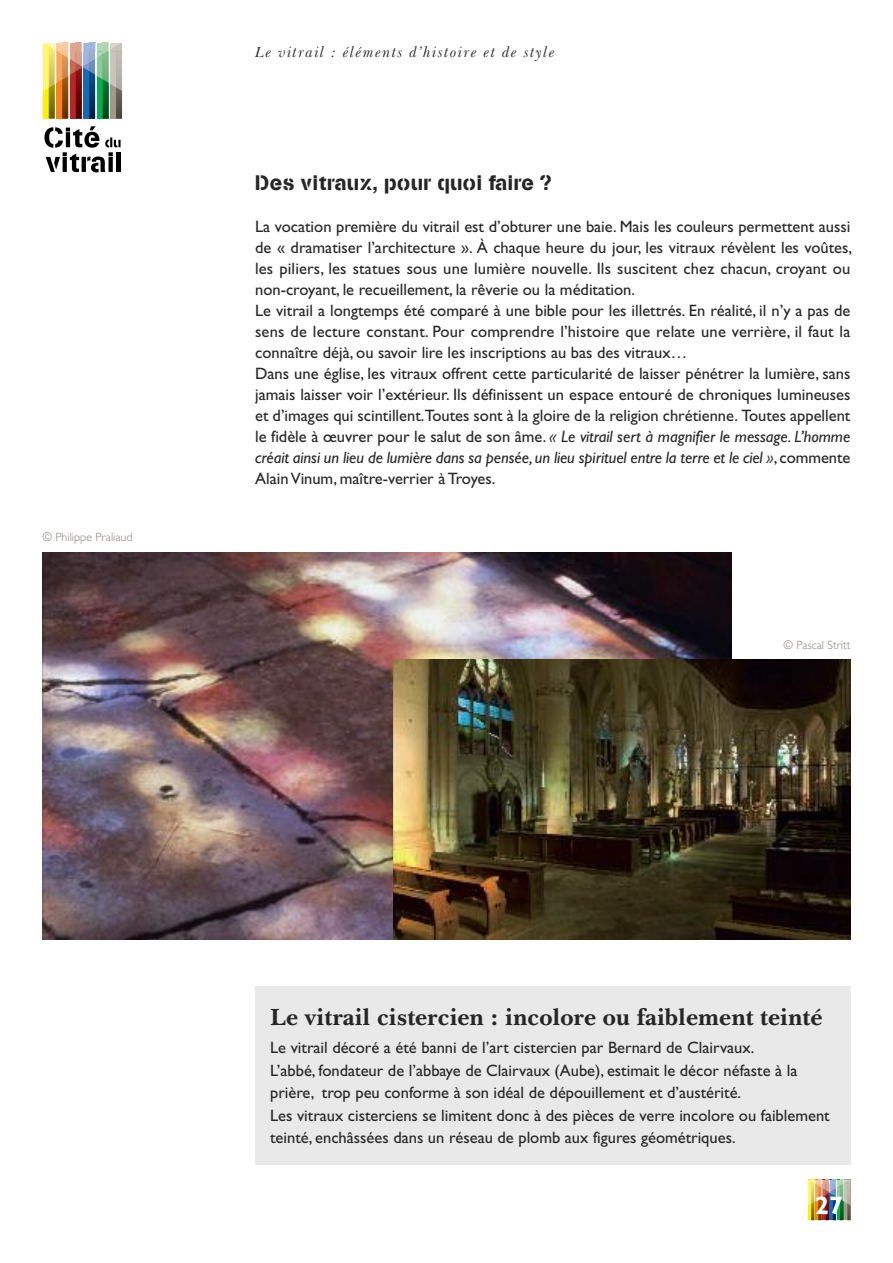
<style>
.page{position:relative;width:893px;height:1263px;background:#fff}
.page>*{position:absolute;margin:0;border:0;box-sizing:border-box;transform-origin:0 0}
.t1{font:700 24px "Baskerville BT";color:#272627}
.t2{font:21px "Stencilia A";color:#272627}
.t3{font:16.5px/21px "Gill Sans";color:#272627}
.t4{font:italic 15px "Baskerville BT";letter-spacing:.1em;color:#272627}
.t5{font:300 12px "Gill Sans";color:#88847c}
.s1{font-style:italic}
</style>
<div class="page">
<img style="left:43px;top:553px;width:688px;height:387px">
<div style="left:844px;top:1180px;width:6px;height:40px;background:#a1988a"></div>
<div style="left:837px;top:1180px;width:6px;height:40px;background:#08ae4c"></div>
<div style="left:830px;top:1180px;width:6px;height:40px;background:#136ab5"></div>
<svg style="left:822px;top:1215px;width:4px;height:5px"></svg>
<div style="left:815px;top:1180px;width:6px;height:40px;background:#f58220"></div>
<div style="left:808px;top:1180px;width:6px;height:40px;background:#fff101"></div>
<img style="left:826px;top:1215px;width:3px;height:5px">
<img style="left:818px;top:1215px;width:3px;height:5px">
<img style="left:811px;top:1215px;width:3px;height:5px">
<img style="left:840px;top:1215px;width:3px;height:5px">
<img style="left:833px;top:1215px;width:3px;height:5px">
<img style="left:847px;top:1215px;width:3px;height:5px">
<div style="left:255px;top:986px;width:595px;height:179px;background:#e9e9e9"></div>
<div style="left:110px;top:43px;width:12px;height:75px;background:#a1988a"></div>
<svg style="left:97px;top:91px;width:6px;height:27px"></svg>
<div style="left:83px;top:43px;width:12px;height:75px;background:#136ab5"></div>
<svg style="left:70px;top:91px;width:6px;height:27px"></svg>
<div style="left:56px;top:43px;width:12px;height:75px;background:#f58220"></div>
<svg style="left:43px;top:91px;width:6px;height:27px"></svg>
<svg style="left:44px;top:126px;width:77px;height:46px"></svg>
<hr style="left:116px;top:152px;width:4px;height:20px;background:#000">
<img style="left:76px;top:91px;width:6px;height:28px">
<img style="left:62px;top:91px;width:6px;height:28px">
<img style="left:49px;top:91px;width:6px;height:28px">
<img style="left:89px;top:91px;width:6px;height:28px">
<svg style="left:43px;top:43px;width:79px;height:48px;background:#b8ac8c"></svg>
<img style="left:116px;top:88px;width:6px;height:31px">
<img style="left:103px;top:79px;width:6px;height:40px">
<img style="left:393px;top:660px;width:457px;height:280px">
<svg style="left:808px;top:1180px;width:42px;height:35px"></svg>
<p class="t5" style="left:43px;top:532px;width:92px">© Philippe Praliaud</p>
<p class="t4" style="left:255px;top:43px;width:301px">Le vitrail : éléments d’histoire et de style</p>
<p class="t2" style="left:255px;top:170px;width:298px">Des vitraux, pour quoi faire ?</p>
<p class="t3" style="left:255px;top:217px;width:598px">La vocation première du vitrail est d’obturer une baie. Mais les couleurs permettent aussi de « dramatiser l’architecture ». À chaque heure du jour, les vitraux révèlent les voûtes, les piliers, les statues sous une lumière nouvelle. Ils suscitent chez chacun, croyant ou non-croyant, le recueillement, la rêverie ou la méditation.<br>Le vitrail a longtemps été comparé à une bible pour les illettrés. En réalité, il n’y a pas de sens de lecture constant. Pour comprendre l’histoire que relate une verrière, il faut la connaître déjà, ou savoir lire les inscriptions au bas des vitraux…<br>Dans une église, les vitraux offrent cette particularité de laisser pénétrer la lumière, sans jamais laisser voir l’extérieur. Ils définissent un espace entouré de chroniques lumineuses et d’images qui scintillent.Toutes sont à la gloire de la religion chrétienne. Toutes appellent le fidèle à œuvrer pour le salut de son âme. <span class="s1">« Le vitrail sert à magnifier le message. L’homme créait ainsi un lieu de lumière dans sa pensée, un lieu spirituel entre la terre et le ciel »</span>, commente AlainVinum, maître-verrier à Troyes.</p>
<p class="t5" style="left:783px;top:640px;width:68px">© Pascal Stritt</p>
<h1 class="t1" style="left:270px;top:1002px;width:554px">Le vitrail cistercien : incolore ou faiblement teinté</h1>
<p class="t3" style="left:270px;top:1038px;width:561px;line-height:22.5px">Le vitrail décoré a été banni de l’art cistercien par Bernard de Clairvaux.<br>L’abbé, fondateur de l’abbaye de Clairvaux (Aube), estimait le décor néfaste à la prière, trop peu conforme à son idéal de dépouillement et d’austérité.<br>Les vitraux cisterciens se limitent donc à des pièces de verre incolore ou faiblement teinté, enchâssées dans un réseau de plomb aux figures géométriques.</p>
</div>
